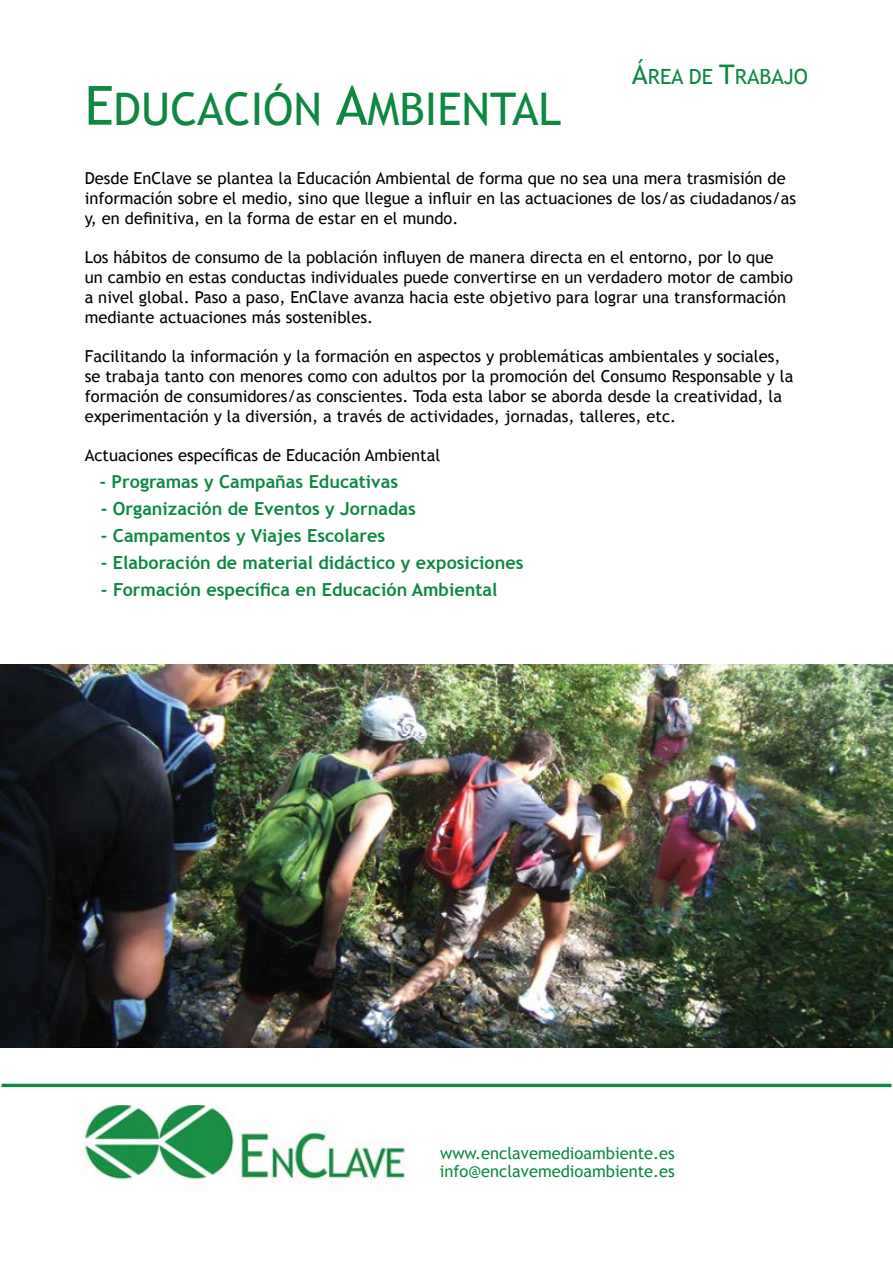
<style>
.page{position:relative;width:893px;height:1263px;background:#fff}
.page>*{position:absolute;margin:0;border:0;box-sizing:border-box;transform-origin:0 0}
.t1{font:45px "Trebuchet MS";color:#0e8743}
.t2{font:21px "Trebuchet MS";color:#0e8743}
.t3{font:700 18px "Trebuchet MS";color:#0e8743}
.t4{font:16.5px/19.8px "Trebuchet MS";color:#000}
.t5{font:16.5px/18px "Trebuchet MS";color:#0e8743}
.s1{font-size:54px}
.s2{font-size:27px}
</style>
<div class="page">
<img style="left:82px;top:1105px;width:325px;height:80px">
<svg style="left:1px;top:1083px;width:891px;height:5px;fill:#0e8944"></svg>
<img style="left:0;top:664px;width:893px;height:383px">
<h1 class="t1" style="left:85px;top:82px;width:478px"><span class="s1">E</span>DUCACIÓN <span class="s1">A</span>MBIENTAL</h1>
<p class="t2" style="left:632px;top:64px;width:178px"><span class="s2">Á</span>REA DE <span class="s2">T</span>RABAJO</p>
<p class="t4" style="left:85px;top:169px;width:713px">Desde EnClave se plantea la Educación Ambiental de forma que no sea una mera trasmisión de información sobre el medio, sino que llegue a influir en las actuaciones de los/as ciudadanos/as y, en definitiva, en la forma de estar en el mundo.</p>
<p class="t4" style="left:85px;top:248px;width:710px">Los hábitos de consumo de la población influyen de manera directa en el entorno, por lo que un cambio en estas conductas individuales puede convertirse en un verdadero motor de cambio a nivel global. Paso a paso, EnClave avanza hacia este objetivo para lograr una transformación mediante actuaciones más sostenibles.</p>
<p class="t4" style="left:85px;top:347px;width:710px">Facilitando la información y la formación en aspectos y problemáticas ambientales y sociales, se trabaja tanto con menores como con adultos por la promoción del Consumo Responsable y la formación de consumidores/as conscientes. Toda esta labor se aborda desde la creatividad, la experimentación y la diversión, a través de actividades, jornadas, talleres, etc.</p>
<p class="t4" style="left:85px;top:446px;width:357px">Actuaciones específicas de Educación Ambiental</p>
<p class="t3" style="left:100px;top:471px;width:300px">- Programas y Campañas Educativas</p>
<p class="t3" style="left:101px;top:498px;width:316px">- Organización de Eventos y Jornadas</p>
<p class="t3" style="left:101px;top:525px;width:286px">- Campamentos y Viajes Escolares</p>
<p class="t3" style="left:101px;top:552px;width:424px">- Elaboración de material didáctico y exposiciones</p>
<p class="t3" style="left:101px;top:579px;width:398px">- Formación específica en Educación Ambiental</p>
<p class="t5" style="left:440px;top:1145px;width:237px">www.enclavemedioambiente.es info@enclavemedioambiente.es</p>
</div>
